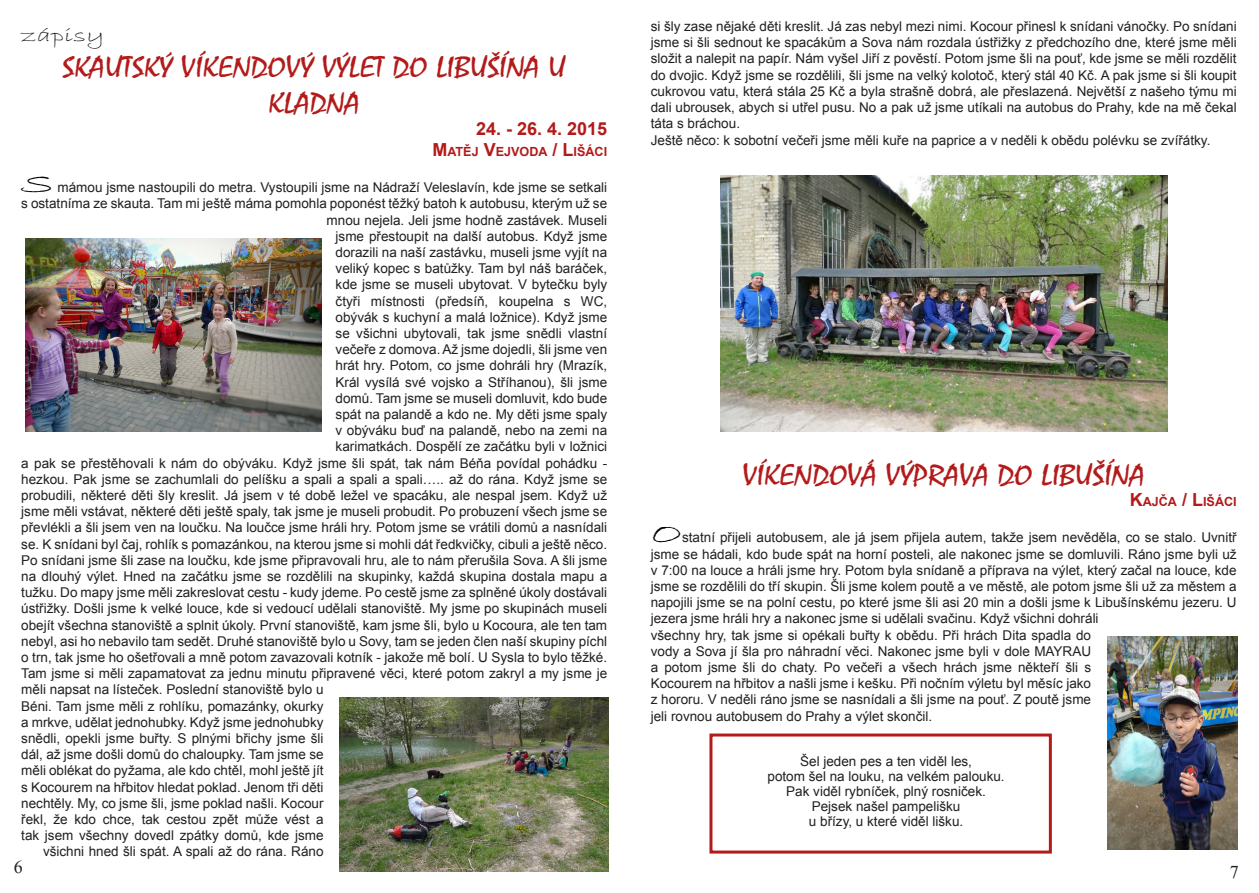
<style>
.page{position:relative;width:1259px;height:893px;background:#fff}
.page>*{position:absolute;margin:0;border:0;box-sizing:border-box;transform-origin:0 0}
.t1{font:30px/36px "Mistral";color:#b31b1b;text-align:center;scale:1.15 1}
.t2{font:30px "Bradley Hand ITC";color:#000;scale:1.5 1}
.t3{font:19.5px "Bradley Hand ITC";color:#231f20;scale:1.5 1}
.t4{font:700 18px "Arial";color:#b31b1b}
.t5{font:18px "Times New Roman";color:#231f20}
.t6{font:13.5px/16.2px "Arial";color:#231f20}
.t7{font:700 12.6px "Arial";color:#b31b1b}
.s1{font-size:18px}
</style>
<div class="page">
<img style="left:339px;top:698px;width:269px;height:174px">
<img style="left:25px;top:238px;width:297px;height:194px">
<img style="left:721px;top:176px;width:446px;height:256px">
<img style="left:1107px;top:636px;width:130px;height:214px">
<div style="left:709px;top:733px;width:343px;height:120px;border:3px solid #b31b1b"></div>
<h2 class="t3" style="left:21px;top:23px;width:57px">zápisy</h2>
<h1 class="t1" style="left:62px;top:50px;width:439px">SKAUTSKÝ VÍKENDOVÝ VÝLET DO LIBUŠÍNA U<br>KLADNA</h1>
<h3 class="t4" style="left:476px;top:116px;width:133px">24. - 26. 4. 2015</h3>
<p class="t7" style="left:432px;top:143px;width:176px"><span class="s1">M</span>ATĚJ <span class="s1">V</span>EJVODA <span class="s1">/ L</span>IŠÁCI</p>
<h1 class="t2" style="left:21px;top:165px;width:23px">S</h1>
<p class="t6" style="left:57px;top:179px;width:551px">mámou jsme nastoupili do metra. Vystoupili jsme na Nádraží Veleslavín, kde jsme se setkali</p>
<p class="t6" style="left:21px;top:196px;width:587px">s ostatníma ze skauta. Tam mi ještě máma pomohla poponést těžký batoh k autobusu, kterým už se</p>
<p class="t6" style="left:327px;top:212px;width:282px">mnou nejela. Jeli jsme hodně zastávek. Museli</p>
<p class="t6" style="left:336px;top:228px;width:273px">jsme přestoupit na další autobus. Když jsme</p>
<p class="t6" style="left:336px;top:244px;width:273px">dorazili na naší zastávku, museli jsme vyjít na</p>
<p class="t6" style="left:336px;top:260px;width:273px">veliký kopec s batůžky. Tam byl náš baráček,</p>
<p class="t6" style="left:336px;top:277px;width:273px">kde jsme se museli ubytovat. V bytečku byly</p>
<p class="t6" style="left:336px;top:293px;width:273px">čtyři místnosti (předsíň, koupelna s WC,</p>
<p class="t6" style="left:336px;top:309px;width:273px">obývák s kuchyní a malá ložnice). Když jsme</p>
<p class="t6" style="left:336px;top:325px;width:273px">se všichni ubytovali, tak jsme snědli vlastní</p>
<p class="t6" style="left:336px;top:341px;width:273px">večeře z domova. Až jsme dojedli, šli jsme ven</p>
<p class="t6" style="left:336px;top:358px;width:273px">hrát hry. Potom, co jsme dohráli hry (Mrazík,</p>
<p class="t6" style="left:336px;top:374px;width:273px">Král vysílá své vojsko a Stříhanou), šli jsme</p>
<p class="t6" style="left:336px;top:390px;width:273px">domů. Tam jsme se museli domluvit, kdo bude</p>
<p class="t6" style="left:336px;top:406px;width:273px">spát na palandě a kdo ne. My děti jsme spaly</p>
<p class="t6" style="left:336px;top:422px;width:273px">v obýváku buď na palandě, nebo na zemi na</p>
<p class="t6" style="left:336px;top:439px;width:273px">karimatkách. Dospělí ze začátku byli v ložnici</p>
<p class="t6" style="left:21px;top:455px;width:587px">a pak se přestěhovali k nám do obýváku. Když jsme šli spát, tak nám Béňa povídal pohádku -</p>
<p class="t6" style="left:21px;top:471px;width:587px">hezkou. Pak jsme se zachumlali do pelíšku a spali a spali a spali….. až do rána. Když jsme se</p>
<p class="t6" style="left:21px;top:487px;width:587px">probudili, některé děti šly kreslit. Já jsem v té době ležel ve spacáku, ale nespal jsem. Když už</p>
<p class="t6" style="left:21px;top:503px;width:587px">jsme měli vstávat, některé děti ještě spaly, tak jsme je museli probudit. Po probuzení všech jsme se</p>
<p class="t6" style="left:21px;top:520px;width:587px">převlékli a šli jsem ven na loučku. Na loučce jsme hráli hry. Potom jsme se vrátili domů a nasnídali</p>
<p class="t6" style="left:21px;top:536px;width:587px">se. K snídani byl čaj, rohlík s pomazánkou, na kterou jsme si mohli dát ředkvičky, cibuli a ještě něco.</p>
<p class="t6" style="left:21px;top:552px;width:587px">Po snídani jsme šli zase na loučku, kde jsme připravovali hru, ale to nám přerušila Sova. A šli jsme</p>
<p class="t6" style="left:21px;top:568px;width:587px">na dlouhý výlet. Hned na začátku jsme se rozdělili na skupinky, každá skupina dostala mapu a</p>
<p class="t6" style="left:21px;top:584px;width:587px">tužku. Do mapy jsme měli zakreslovat cestu - kudy jdeme. Po cestě jsme za splněné úkoly dostávali</p>
<p class="t6" style="left:21px;top:601px;width:587px">ústřižky. Došli jsme k velké louce, kde si vedoucí udělali stanoviště. My jsme po skupinách museli</p>
<p class="t6" style="left:21px;top:617px;width:587px">obejít všechna stanoviště a splnit úkoly. První stanoviště, kam jsme šli, bylo u Kocoura, ale ten tam</p>
<p class="t6" style="left:21px;top:633px;width:587px">nebyl, asi ho nebavilo tam sedět. Druhé stanoviště bylo u Sovy, tam se jeden člen naší skupiny píchl</p>
<p class="t6" style="left:21px;top:649px;width:587px">o trn, tak jsme ho ošetřovali a mně potom zavazovali kotník - jakože mě bolí. U Sysla to bylo těžké.</p>
<p class="t6" style="left:21px;top:665px;width:587px">Tam jsme si měli zapamatovat za jednu minutu připravené věci, které potom zakryl a my jsme je</p>
<p class="t6" style="left:21px;top:682px;width:304px">měli napsat na lísteček. Poslední stanoviště bylo u</p>
<p class="t6" style="left:21px;top:698px;width:304px">Béni. Tam jsme měli z rohlíku, pomazánky, okurky</p>
<p class="t6" style="left:21px;top:714px;width:304px">a mrkve, udělat jednohubky. Když jsme jednohubky</p>
<p class="t6" style="left:21px;top:730px;width:304px">snědli, opekli jsme buřty. S plnými břichy jsme šli</p>
<p class="t6" style="left:21px;top:746px;width:304px">dál, až jsme došli domů do chaloupky. Tam jsme se</p>
<p class="t6" style="left:21px;top:763px;width:304px">měli oblékat do pyžama, ale kdo chtěl, mohl ještě jít</p>
<p class="t6" style="left:21px;top:779px;width:304px">s Kocourem na hřbitov hledat poklad. Jenom tři děti</p>
<p class="t6" style="left:21px;top:795px;width:304px">nechtěly. My, co jsme šli, jsme poklad našli. Kocour</p>
<p class="t6" style="left:21px;top:811px;width:304px">řekl, že kdo chce, tak cestou zpět může vést a</p>
<p class="t6" style="left:21px;top:827px;width:304px">tak jsem všechny dovedl zpátky domů, kde jsme</p>
<p class="t6" style="left:43px;top:844px;width:282px">všichni hned šli spát. A spali až do rána. Ráno</p>
<h3 class="t5" style="left:14px;top:854px;width:10px">6</h3>
<p class="t6" style="left:651px;top:18px;width:587px">si šly zase nějaké děti kreslit. Já zas nebyl mezi nimi. Kocour přinesl k snídani vánočky. Po snídani jsme si šli sednout ke spacákům a Sova nám rozdala ústřižky z předchozího dne, které jsme měli složit a nalepit na papír. Nám vyšel Jiří z pověstí. Potom jsme šli na pouť, kde jsme se měli rozdělit do dvojic. Když jsme se rozdělili, šli jsme na velký kolotoč, který stál 40 Kč. A pak jsme si šli koupit cukrovou vatu, která stála 25 Kč a byla strašně dobrá, ale přeslazená. Největší z našeho týmu mi dali ubrousek, abych si utřel pusu. No a pak už jsme utíkali na autobus do Prahy, kde na mě čekal táta s bráchou.<br>Ještě něco: k sobotní večeři jsme měli kuře na paprice a v neděli k obědu polévku se zvířátky.</p>
<h1 class="t1" style="left:742px;top:458px;width:351px">VÍKENDOVÁ VÝPRAVA DO L IBUŠÍNA</h1>
<p class="t7" style="left:1129px;top:493px;width:108px"><span class="s1">K</span>AJČA <span class="s1">/ L</span>IŠÁCI</p>
<h1 class="t2" style="left:651px;top:515px;width:22px">O</h1>
<p class="t6" style="left:651px;top:530px;width:587px;text-indent:31px">statní přijeli autobusem, ale já jsem přijela autem, takže jsem nevěděla, co se stalo. Uvnitř jsme se hádali, kdo bude spát na horní posteli, ale nakonec jsme se domluvili. Ráno jsme byli už v 7:00 na louce a hráli jsme hry. Potom byla snídaně a příprava na výlet, který začal na louce, kde jsme se rozdělili do tří skupin. Šli jsme kolem poutě a ve městě, ale potom jsme šli už za městem a napojili jsme se na polní cestu, po které jsme šli asi 20 min a došli jsme k Libušínskému jezeru. U jezera jsme hráli hry a nakonec jsme si udělali svačinu. Když všichni dohráli<br>všechny hry, tak jsme si opékali buřty k obědu. Při hrách Dita spadla do<br>vody a Sova jí šla pro náhradní věci. Nakonec jsme byli v dole MAYRAU<br>a potom jsme šli do chaty. Po večeři a všech hrách jsme někteří šli s<br>Kocourem na hřbitov a našli jsme i kešku. Při nočním výletu byl měsíc jako<br>z hororu. V neděli ráno jsme se nasnídali a šli jsme na pouť. Z poutě jsme<br>jeli rovnou autobusem do Prahy a výlet skončil.</p>
<p class="t6" style="left:767px;top:753px;width:239px;line-height:15px;text-align:center">Šel jeden pes a ten viděl les,<br>potom šel na louku, na velkém palouku.<br>Pak viděl rybníček, plný rosniček.<br>Pejsek našel pampelišku<br>u břízy, u které viděl lišku.</p>
<h3 class="t5" style="left:1229px;top:860px;width:10px">7</h3>
</div>
